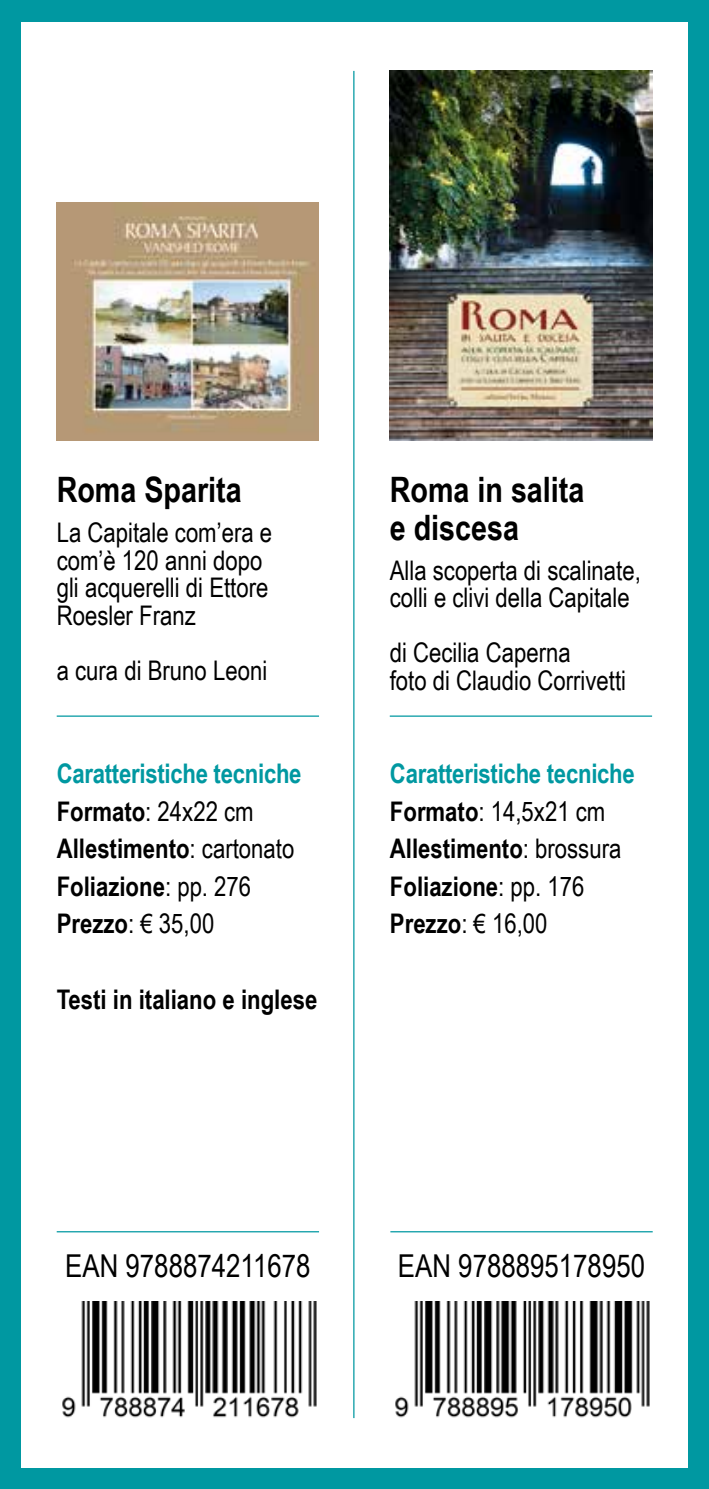
<style>
.page{position:relative;width:709px;height:1489px;background:#fff}
.page>*{position:absolute;margin:0;border:0;box-sizing:border-box;transform-origin:0 0}
.t1{font:700 35px/37.5px "Arial Narrow";color:#000}
.t2{font:31.5px "Arial Narrow";color:#000}
.t3{font:700 27px/37.5px "Arial Narrow";color:#000}
.t4{font:27px/27.5px "Arial Narrow";color:#000}
.s1{color:#0098a1}
.s2{font-weight:400}
</style>
<div class="page">
<div style="left:0;top:0;width:709px;height:21px;background:#0098a1"></div>
<div style="left:0;top:1468px;width:709px;height:20px;background:#0098a1"></div>
<div style="left:0;top:0;width:21px;height:1488px;background:#0098a1"></div>
<div style="left:688px;top:0;width:21px;height:1488px;background:#0098a1"></div>
<hr style="left:353px;top:71px;width:1px;height:1346px;background:#0098a1">
<img style="left:62px;top:1301px;width:255px;height:116px">
<hr style="left:57px;top:715px;width:262px;height:1px;background:#0098a1">
<hr style="left:57px;top:1230px;width:262px;height:2px;background:#0098a1">
<img style="left:56px;top:202px;width:262px;height:238px">
<img style="left:395px;top:1301px;width:255px;height:116px">
<hr style="left:390px;top:715px;width:262px;height:1px;background:#0098a1">
<hr style="left:390px;top:1230px;width:262px;height:2px;background:#0098a1">
<img style="left:390px;top:71px;width:262px;height:369px">
<p class="t1" style="left:57px;top:470px;width:187px">roma Sparita</p>
<p class="t4" style="left:57px;top:518px;width:217px">La Capitale com’era e com’è 120 anni dopo gli acquerelli di Ettore<br>Roesler Franz</p>
<p class="t4" style="left:57px;top:656px;width:212px">a cura di Bruno Leoni</p>
<p class="t3" style="left:57px;top:754px;width:246px"><span class="s1">Caratteristiche tecniche </span>formato<span class="s2">: 24x22 cm </span>allestimento<span class="s2">: cartonato </span>foliazione<span class="s2">: pp. 276 </span>prezzo<span class="s2">: € 35,00</span></p>
<p class="t3" style="left:57px;top:979px;width:262px">testi in italiano e inglese</p>
<p class="t1" style="left:390px;top:470px;width:196px">roma in salita e discesa</p>
<p class="t4" style="left:390px;top:556px;width:253px">Alla scoperta di scalinate, colli e clivi della Capitale</p>
<p class="t4" style="left:390px;top:638px;width:238px">di Cecilia Caperna<br>foto di Claudio Corrivetti</p>
<p class="t3" style="left:390px;top:754px;width:246px"><span class="s1">Caratteristiche tecniche </span>formato<span class="s2">: 14,5x21 cm </span>allestimento<span class="s2">: brossura </span>foliazione<span class="s2">: pp. 176 </span>prezzo<span class="s2">: € 16,00</span></p>
<p class="t2" style="left:65px;top:1247px;width:247px">EAN 9788874211678</p>
<p class="t2" style="left:398px;top:1247px;width:249px">EAN 9788895178950</p>
</div>
